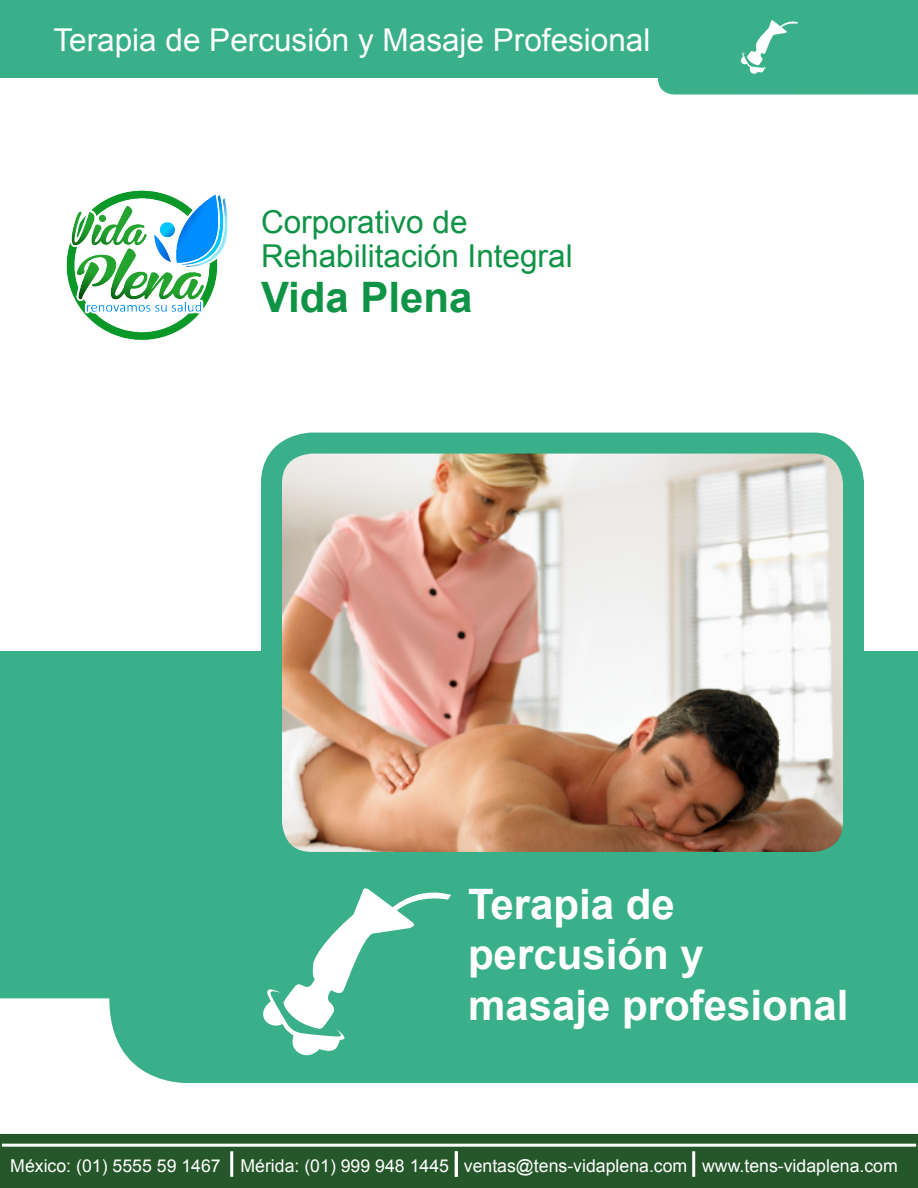
<style>
.page{position:relative;width:918px;height:1188px;background:#fff}
.page>*{position:absolute;margin:0;border:0;box-sizing:border-box;transform-origin:0 0}
.t1{font:700 42px/50.4px "Arial";color:#fff}
.t2{font:700 42px "Arial";color:#0f9346}
.t3{font:31.5px "Arial";color:#fff}
.t4{font:31.5px/34.2px "Arial";color:#0f9346}
.t5{font:17.7px "Arial";color:#fff}
</style>
<div class="page">
<div style="left:0;top:0;width:918px;height:78px;background:#39b08a"></div>
<svg style="left:658px;top:20px;width:260px;height:75px"></svg>
<div style="left:0;top:1134px;width:918px;height:54px;background:#26572b"></div>
<hr style="left:692px;top:1151px;width:3px;height:26px;background:#fff">
<hr style="left:230px;top:1151px;width:3px;height:26px;background:#fff">
<hr style="left:455px;top:1151px;width:3px;height:26px;background:#fff">
<hr style="left:2px;top:1144px;width:914px;height:3px;background:#fff">
<div style="left:0;top:652px;width:918px;height:431px;background:#39b08a"></div>
<svg style="left:0;top:998px;width:185px;height:85px"></svg>
<img style="left:66px;top:190px;width:162px;height:150px">
<svg style="left:263px;top:888px;width:188px;height:168px"></svg>
<img style="left:283px;top:455px;width:559px;height:396px">
<div style="left:261px;top:433px;width:603px;height:440px;border:21px solid #39b08a;border-radius:40px"></div>
<h2 class="t3" style="left:53px;top:19px;width:598px">Terapia de Percusión y Masaje Profesional</h2>
<h2 class="t4" style="left:261px;top:205px;width:313px">Corporativo de<br>Rehabilitación Integral</h2>
<h1 class="t2" style="left:261px;top:270px;width:213px">Vida Plena</h1>
<h1 class="t1" style="left:468px;top:880px;width:382px">Terapia de percusión y masaje profesional</h1>
<p class="t5" style="left:10px;top:1155px;width:889px">México: (01) 5555 59 1467 Mérida: (01) 999 948 1445 ventas@tens-vidaplena.com www.tens-vidaplena.com</p>
</div>
